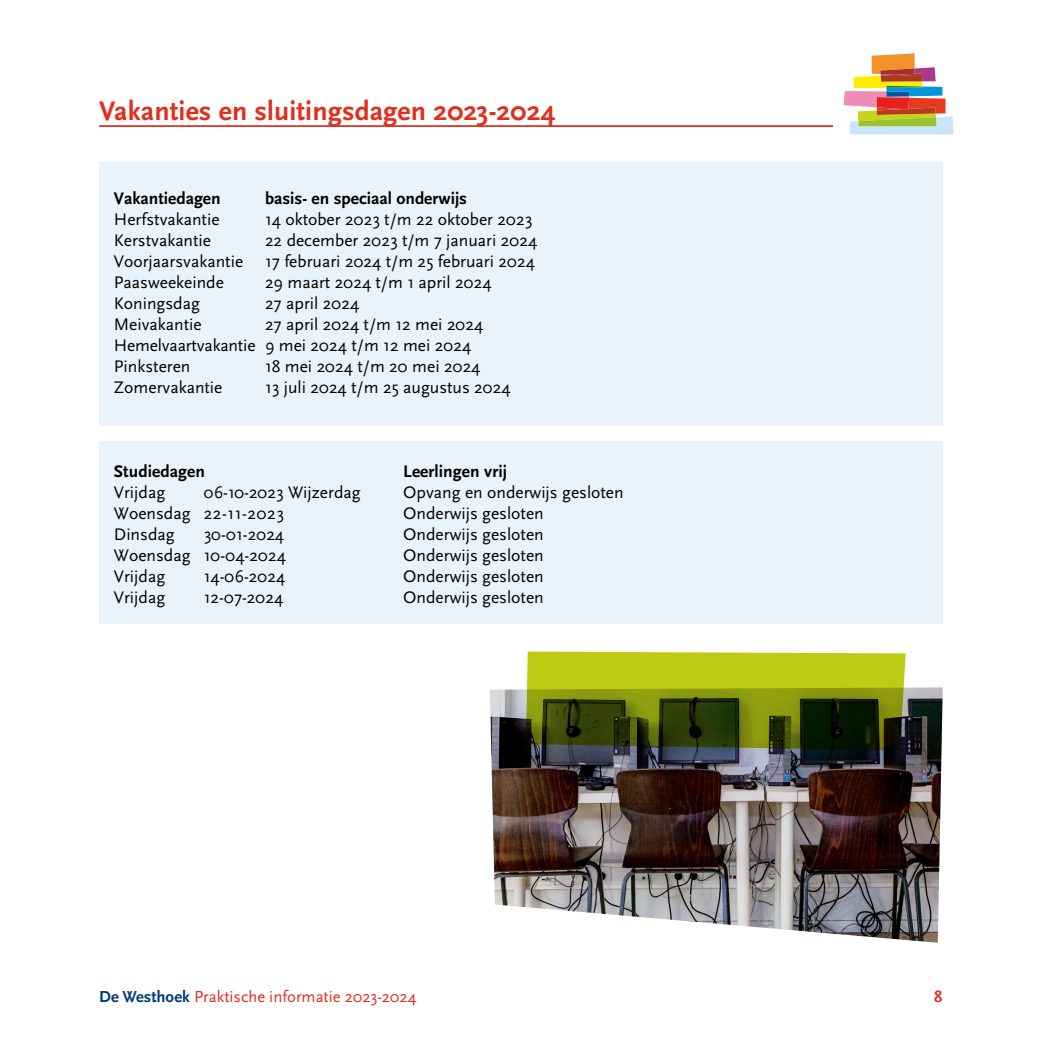
<style>
.page{position:relative;width:1042px;height:1042px;background:#fff}
.page>*{position:absolute;margin:0;border:0;box-sizing:border-box;transform-origin:0 0}
.t1{font:700 28px "Scala Sans Pro";letter-spacing:.005em;color:#e32e1e}
.t2{font:17.5px/21px "Scala Sans Pro";color:#000}
.t3{font:700 17.5px "Scala Sans Pro";color:#000}
.t4{font:16.62px "Scala Sans Pro";color:#e32e1e}
.t5{font:700 16.62px "Scala Sans Pro";color:#e32e1e}
.s1{font-weight:700;color:#003878}
</style>
<div class="page">
<div style="left:99px;top:162px;width:844px;height:263px;background:#e9f3fb"></div>
<div style="left:99px;top:441px;width:844px;height:183px;background:#e9f3fb"></div>
<hr style="left:99px;top:125px;width:734px;height:2px;background:#e32e1e">
<img style="left:490px;top:687px;width:453px;height:256px">
<svg style="left:526px;top:651px;width:380px;height:99px;background:#748113"></svg>
<svg style="left:843px;top:53px;width:110px;height:82px"></svg>
<h1 class="t1" style="left:99px;top:95px;width:458px">Vakanties en sluitingsdagen 2023-2024</h1>
<p class="t3" style="left:114px;top:188px;width:108px">Vakantiedagen</p>
<p class="t3" style="left:265px;top:188px;width:204px">basis- en speciaal onderwijs</p>
<p class="t2" style="left:114px;top:209px;width:107px">Herfstvakantie</p>
<p class="t2" style="left:265px;top:209px;width:269px">14 oktober 2023 t/m 22 oktober 2023</p>
<p class="t2" style="left:114px;top:230px;width:99px">Kerstvakantie</p>
<p class="t2" style="left:114px;top:230px;width:425px;text-indent:151px">22 december 2023 t/m 7 januari 2024<br>Voorjaarsvakantie 17 februari 2024 t/m 25 februari 2024<br>Paasweekeinde</p>
<p class="t2" style="left:265px;top:272px;width:228px">29 maart 2024 t/m 1 april 2024</p>
<p class="t2" style="left:114px;top:293px;width:88px">Koningsdag</p>
<p class="t2" style="left:265px;top:293px;width:96px">27 april 2024</p>
<p class="t2" style="left:114px;top:314px;width:89px">Meivakantie</p>
<p class="t2" style="left:114px;top:314px;width:371px;text-indent:151px">27 april 2024 t/m 12 mei 2024<br>Hemelvaartvakantie 9 mei 2024 t/m 12 mei 2024<br>Pinksteren</p>
<p class="t2" style="left:265px;top:356px;width:217px">18 mei 2024 t/m 20 mei 2024</p>
<p class="t2" style="left:114px;top:377px;width:110px">Zomervakantie</p>
<p class="t2" style="left:265px;top:377px;width:247px">13 juli 2024 t/m 25 augustus 2024</p>
<p class="t3" style="left:114px;top:461px;width:93px">Studiedagen</p>
<p class="t3" style="left:403px;top:461px;width:105px">Leerlingen vrij</p>
<p class="t2" style="left:114px;top:482px;width:53px">Vrijdag</p>
<p class="t2" style="left:204px;top:482px;width:158px">06-10-2023 Wijzerdag</p>
<p class="t2" style="left:403px;top:482px;width:222px">Opvang en onderwijs gesloten</p>
<p class="t2" style="left:114px;top:503px;width:171px">Woensdag 22-11-2023</p>
<p class="t2" style="left:403px;top:503px;width:142px">Onderwijs gesloten</p>
<p class="t2" style="left:114px;top:524px;width:62px">Dinsdag</p>
<p class="t2" style="left:204px;top:524px;width:82px">30-01-2024</p>
<p class="t2" style="left:403px;top:524px;width:142px">Onderwijs gesloten</p>
<p class="t2" style="left:114px;top:545px;width:173px">Woensdag 10-04-2024</p>
<p class="t2" style="left:403px;top:545px;width:142px">Onderwijs gesloten</p>
<p class="t2" style="left:114px;top:566px;width:53px">Vrijdag</p>
<p class="t2" style="left:204px;top:566px;width:83px">14-06-2024</p>
<p class="t2" style="left:403px;top:566px;width:142px">Onderwijs gesloten</p>
<p class="t2" style="left:114px;top:587px;width:53px">Vrijdag</p>
<p class="t2" style="left:204px;top:587px;width:81px">12-07-2024</p>
<p class="t2" style="left:403px;top:587px;width:142px">Onderwijs gesloten</p>
<p class="t4" style="left:99px;top:987px;width:319px"><span class="s1">De Westhoek</span> Praktische informatie 2023-2024</p>
<p class="t5" style="left:934px;top:987px;width:10px">8</p>
</div>
